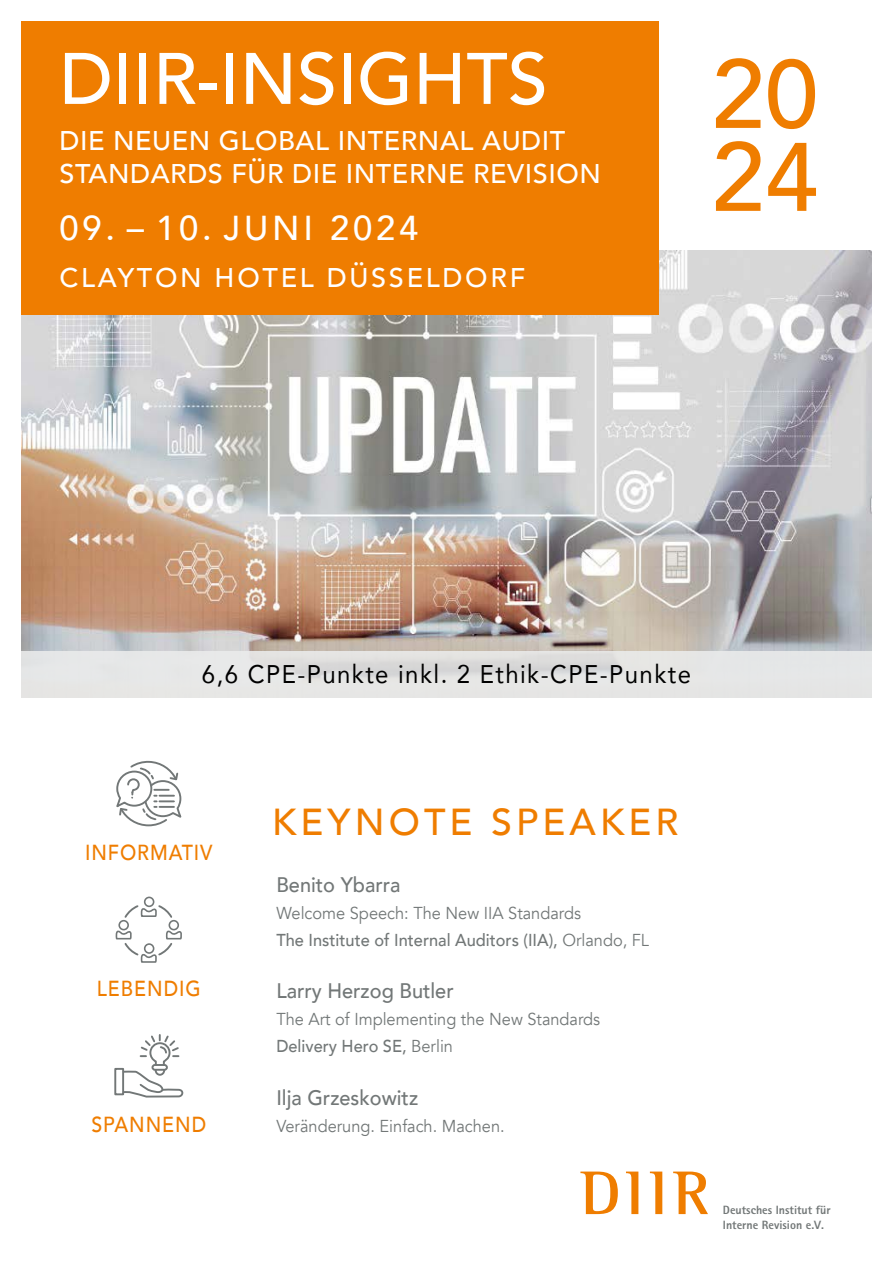
<style>
.page{position:relative;width:893px;height:1263px;background:#fff}
.page>*{position:absolute;margin:0;border:0;box-sizing:border-box;transform-origin:0 0}
.t1{font:500 96px/82.9px "Avenir";color:#ef7d00}
.t2{font:500 72px "Avenir";color:#fff}
.t3{font:500 37.5px "Avenir";letter-spacing:.11em;color:#ef7d00}
.t4{font:500 34.5px "Avenir";letter-spacing:.11em;color:#fff}
.t5{font:500 27px/33px "Avenir";letter-spacing:.02em;color:#fff}
.t6{font:500 27px "Avenir";letter-spacing:.1em;color:#fff}
.t7{font:25.5px "Avenir";letter-spacing:.06em;color:#000;scale:.94 1}
.t8{font:500 21.75px "Avenir";letter-spacing:.05em;color:#ef7d00;scale:.9 1}
.t9{font:500 21px "Avenir";color:#727777;scale:.95 1}
.t10{font:17.25px/27px "Avenir";color:#727777;scale:.95 1}
.t11{font:800 12px/15px "Rotis Sans Serif";color:#727777}
.s1{font-weight:500}
</style>
<div class="page">
<img style="left:21px;top:251px;width:851px;height:400px">
<div style="left:21px;top:21px;width:638px;height:294px;background:#ef7d00"></div>
<svg style="left:21px;top:651px;width:851px;height:46px;fill:#e6e6e5"></svg>
<svg style="left:626px;top:1171px;width:12px;height:43px"></svg>
<svg style="left:650px;top:1171px;width:12px;height:43px"></svg>
<svg style="left:580px;top:1171px;width:38px;height:43px"></svg>
<svg style="left:673px;top:1171px;width:35px;height:43px"></svg>
<svg style="left:116px;top:760px;width:66px;height:67px"></svg>
<div style="left:144px;top:896px;width:10px;height:11px;border:2px solid #727777;border-radius:50%"></div>
<div style="left:118px;top:920px;width:11px;height:10px;border:2px solid #727777;border-radius:50%"></div>
<div style="left:169px;top:920px;width:10px;height:10px;border:2px solid #727777;border-radius:50%"></div>
<svg style="left:115px;top:927px;width:67px;height:36px"></svg>
<svg style="left:124px;top:904px;width:48px;height:14px"></svg>
<div style="left:114px;top:1068px;width:10px;height:27px;border:2px solid #727777"></div>
<svg style="left:122px;top:1034px;width:62px;height:64px"></svg>
<h2 class="t2" style="left:60px;top:17px;width:490px">DIIR-INSIGHTS</h2>
<h3 class="t5" style="left:60px;top:122px;width:543px">DIE NEUEN GLOBAL INTERNAL AUDIT<br>STANDARDS FÜR DIE INTERNE REVISION</h3>
<h3 class="t4" style="left:60px;top:199px;width:360px">09. – 10. JUNI 2024</h3>
<h3 class="t6" style="left:60px;top:254px;width:467px">CLAYTON HOTEL DÜSSELDORF</h3>
<h1 class="t1" style="left:711px;top:48px;width:108px">20<br>24</h1>
<h3 class="t7" style="left:202px;top:653px;width:522px">6,6 CPE-Punkte inkl. 2 Ethik-CPE-Punkte</h3>
<p class="t8" style="left:85px;top:834px;width:143px">INFORMATIV</p>
<p class="t8" style="left:97px;top:970px;width:117px">LEBENDIG</p>
<p class="t8" style="left:91px;top:1106px;width:129px">SPANNEND</p>
<h3 class="t3" style="left:272px;top:789px;width:408px">KEYNOTE SPEAKER</h3>
<p class="t9" style="left:276px;top:866px;width:132px">Benito Ybarra</p>
<p class="t10" style="left:276px;top:899px;width:394px">Welcome Speech: The New IIA Standards<br><span class="s1">The Institute of Internal Auditors (IIA),</span> Orlando, FL</p>
<p class="t9" style="left:276px;top:973px;width:188px">Larry Herzog Butler</p>
<p class="t10" style="left:276px;top:1006px;width:342px">The Art of Implementing the New Standards<br><span class="s1">Delivery Hero SE,</span> Berlin</p>
<p class="t9" style="left:276px;top:1079px;width:151px">Ilja Grzeskowitz</p>
<p class="t10" style="left:276px;top:1112px;width:242px">Veränderung. Einfach. Machen.</p>
<p class="t11" style="left:723px;top:1202px;width:109px">Deutsches Institut für<br>Interne Revision e.V.</p>
</div>
